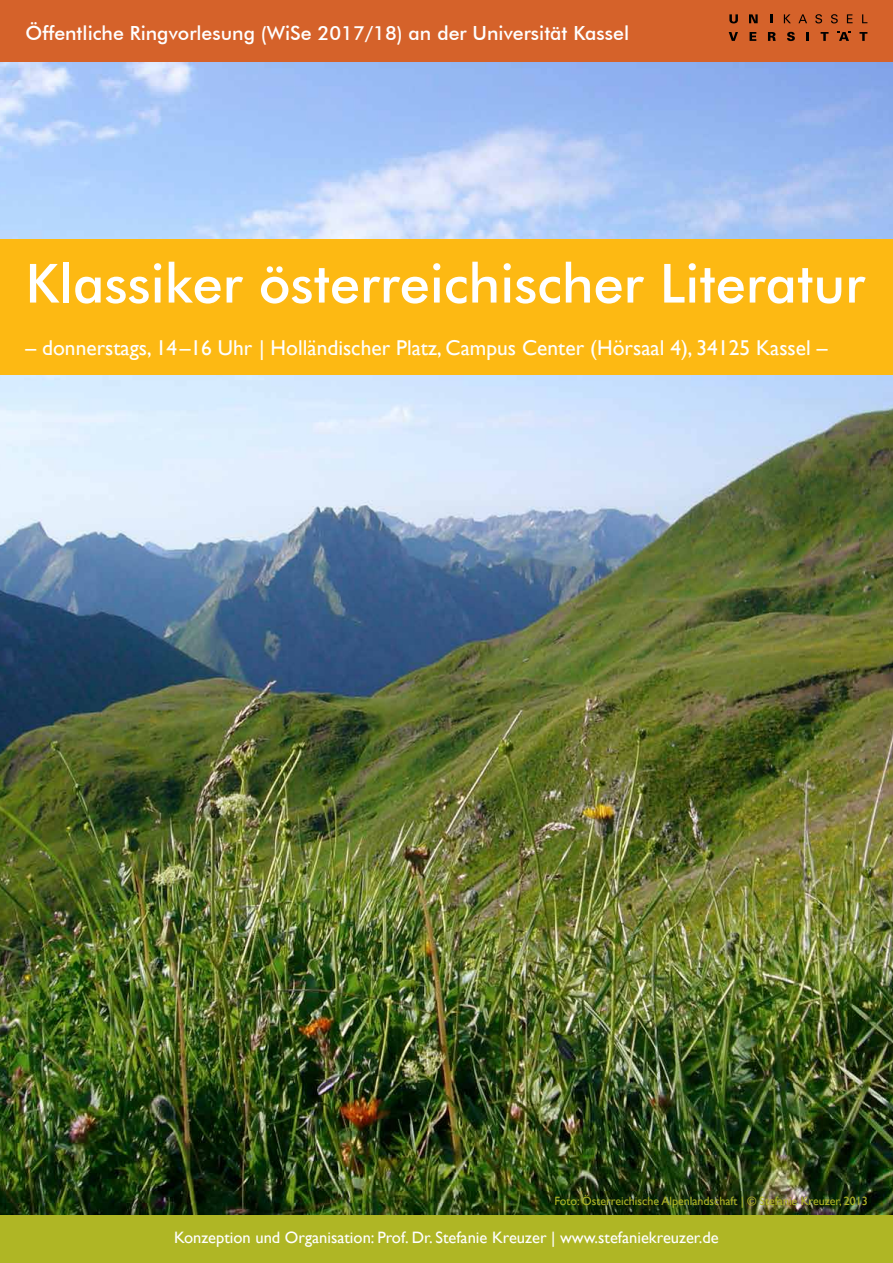
<style>
.page{position:relative;width:893px;height:1263px;background:#fff}
.page>*{position:absolute;margin:0;border:0;box-sizing:border-box;transform-origin:0 0}
.t1{font:500 54px "Futura BT";color:#fff}
.t2{font:21.45px "Gill Sans";color:#fff}
.t3{font:500 19.5px "Futura BT";color:#fff}
.t4{font:16.5px "Gill Sans";color:#fff}
.t5{font:12px "Gill Sans";color:#afb625}
</style>
<div class="page">
<div style="left:0;top:1209px;width:893px;height:54px;background:#afb625"></div>
<div style="left:0;top:0;width:893px;height:71px;background:#d5622a"></div>
<img style="left:0;top:63px;width:893px;height:1152px">
<div style="left:0;top:239px;width:893px;height:135px;background:#fdb913"></div>
<svg style="left:784px;top:14px;width:7px;height:9px"></svg>
<svg style="left:798px;top:14px;width:9px;height:9px"></svg>
<svg style="left:815px;top:14px;width:7px;height:9px"></svg>
<svg style="left:831px;top:14px;width:7px;height:9px"></svg>
<svg style="left:847px;top:14px;width:6px;height:9px"></svg>
<svg style="left:862px;top:14px;width:5px;height:9px"></svg>
<svg style="left:729px;top:32px;width:9px;height:9px"></svg>
<svg style="left:750px;top:32px;width:6px;height:9px"></svg>
<svg style="left:768px;top:32px;width:8px;height:9px"></svg>
<svg style="left:787px;top:32px;width:8px;height:9px"></svg>
<svg style="left:807px;top:32px;width:2px;height:9px"></svg>
<svg style="left:821px;top:32px;width:7px;height:9px"></svg>
<svg style="left:859px;top:32px;width:8px;height:9px"></svg>
<svg style="left:729px;top:14px;width:9px;height:9px"></svg>
<svg style="left:749px;top:14px;width:9px;height:9px"></svg>
<svg style="left:770px;top:14px;width:2px;height:9px"></svg>
<svg style="left:837px;top:31px;width:14px;height:10px"></svg>
<p class="t3" style="left:26px;top:22px;width:605px">Öffentliche Ringvorlesung (WiSe 2017/18) an der Universität Kassel</p>
<h1 class="t1" style="left:26px;top:251px;width:841px">Klassiker österreichischer Literatur</h1>
<p class="t2" style="left:26px;top:335px;width:803px">– donnerstags, 14–16 Uhr | Holländischer Platz, Campus Center (Hörsaal 4), 34125 Kassel –</p>
<p class="t5" style="left:554px;top:1194px;width:315px">Foto: Österreichische Alpenlandschaft | © Stefanie Kreuzer, 2013</p>
<p class="t4" style="left:174px;top:1227px;width:546px">Konzeption und Organisation: Prof. Dr. Stefanie Kreuzer | www.stefaniekreuzer.de</p>
</div>
